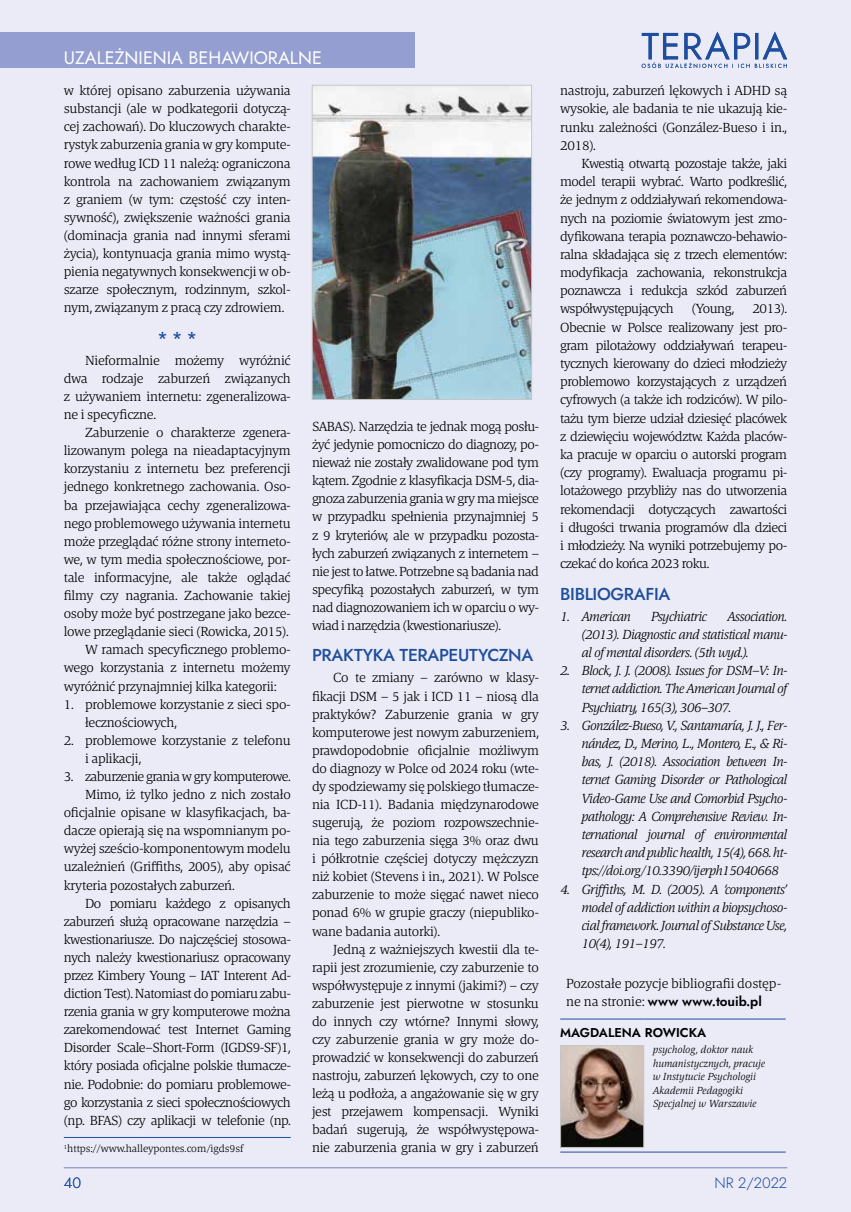
<style>
.page{position:relative;width:851px;height:1212px;background:#fff}
.page>*{position:absolute;margin:0;border:0;box-sizing:border-box;transform-origin:0 0}
.t1{font:18px "Jost";color:#fff}
.t2{font:500 17.25px "Jost";letter-spacing:-.02em;color:#1e4e9d}
.t3{font:15px "Jost";color:#1e4e9d}
.t4{font:300 13.5px/18.1px "Askan";letter-spacing:-.03em;color:#000;text-align:justify}
.t5{font:italic 300 13.5px/18.1px "Askan";letter-spacing:-.04em;color:#000;text-align:justify}
.t6{font:300 13.5px "Askan";letter-spacing:-.005em;color:#000}
.t7{font:600 13.5px "Jost";letter-spacing:-.005em;color:#000}
.t8{font:600 12.75px "Jost";color:#000}
.t9{font:italic 300 10.5px/13.5px "Askan";color:#000}
.t10{font:300 10.5px "Askan";color:#000}
.s1{font-family:"Askan";font-weight:300}
</style>
<div class="page">
<div style="left:0;top:0;width:850px;height:1212px;background:#eaebf7"></div>
<svg style="left:641px;top:32px;width:146px;height:36px"></svg>
<hr style="left:64px;top:1167px;width:723px;height:1px;background:#949ed0">
<div style="left:0;top:33px;width:415px;height:35px;background:#949ed0"></div>
<hr style="left:64px;top:1137px;width:227px;height:1px;background:#1e4e9d">
<hr style="left:560px;top:1019px;width:84px;height:1px;background:#1e4e9d">
<hr style="left:644px;top:1019px;width:141px;height:1px;background:#1e4e9d">
<hr style="left:560px;top:1152px;width:84px;height:1px;background:#1e4e9d">
<hr style="left:644px;top:1152px;width:141px;height:1px;background:#1e4e9d">
<img style="left:562px;top:1047px;width:80px;height:99px">
<div style="left:560px;top:1045px;width:84px;height:103px;border:1px solid #c6c6c6"></div>
<img style="left:314px;top:87px;width:215px;height:311px">
<div style="left:312px;top:85px;width:219px;height:315px;border:1px solid #c6c6c6"></div>
<h1 class="t1" style="left:64px;top:45px;width:259px">UZALEŻNIENIA BEHAWIORALNE</h1>
<p class="t4" style="left:64px;top:82px;width:228px">w której opisano zaburzenia używania substancji (ale w podkategorii dotyczą&shy;cej zachowań). Do kluczowych charakte&shy;rystyk zaburzenia grania w gry kompute&shy;rowe według ICD 11 należą: ograniczona kontrola na zachowaniem związanym z graniem (w tym: częstość czy inten&shy;sywność), zwiększenie ważności grania (dominacja grania nad innymi sferami życia), kontynuacja grania mimo wystą&shy;pienia negatywnych konsekwencji w ob&shy;szarze społecznym, rodzinnym, szkol&shy;nym, związanym z pracą czy zdrowiem.</p>
<p class="t2" style="left:157px;top:326px;width:41px">* * *</p>
<p class="t4" style="left:64px;top:351px;width:228px;text-indent:21px">Nieformalnie możemy wyróżnić dwa rodzaje zaburzeń związanych z używaniem internetu: zgeneralizowa&shy;ne i specyficzne.</p>
<p class="t4" style="left:85px;top:424px;width:207px">Zaburzenie o charakterze zgenera-</p>
<p class="t4" style="left:64px;top:442px;width:228px">lizowanym polega na nieadaptacyjnym</p>
<p class="t4" style="left:64px;top:460px;width:228px">korzystaniu z internetu bez preferencji</p>
<p class="t4" style="left:64px;top:478px;width:228px">jednego konkretnego zachowania. Oso-</p>
<p class="t4" style="left:64px;top:496px;width:228px">ba przejawiająca cechy zgeneralizowa-</p>
<p class="t4" style="left:64px;top:514px;width:228px">nego problemowego używania internetu</p>
<p class="t4" style="left:64px;top:532px;width:228px">może przeglądać różne strony interneto-</p>
<p class="t4" style="left:64px;top:550px;width:228px">we, w tym media społecznościowe, por-</p>
<p class="t4" style="left:64px;top:568px;width:228px">tale informacyjne, ale także oglądać</p>
<p class="t4" style="left:64px;top:586px;width:228px">filmy czy nagrania. Zachowanie takiej</p>
<p class="t4" style="left:64px;top:604px;width:228px">osoby może być postrzegane jako bezce-</p>
<p class="t4" style="left:64px;top:623px;width:226px">lowe przeglądanie sieci (Rowicka, 2015).</p>
<p class="t4" style="left:85px;top:641px;width:207px">W ramach specyficznego problemo-</p>
<p class="t4" style="left:64px;top:659px;width:228px">wego korzystania z internetu możemy</p>
<p class="t4" style="left:64px;top:677px;width:214px">wyróżnić przynajmniej kilka kategorii:</p>
<p class="t4" style="left:85px;top:695px;width:207px;text-indent:-21px">1. problemowe korzystanie z sieci spo&shy;łecznościowych,</p>
<p class="t4" style="left:85px;top:731px;width:207px;text-indent:-21px">2. problemowe korzystanie z telefonu i aplikacji,</p>
<p class="t4" style="left:64px;top:767px;width:228px">3. zaburzenie grania w gry komputerowe.</p>
<p class="t4" style="left:85px;top:785px;width:207px">Mimo, iż tylko jedno z nich zostało</p>
<p class="t4" style="left:64px;top:803px;width:228px">oficjalnie opisane w klasyfikacjach, ba-</p>
<p class="t4" style="left:64px;top:822px;width:228px">dacze opierają się na wspomnianym po-</p>
<p class="t4" style="left:64px;top:840px;width:228px">wyżej sześcio-komponentowym modelu</p>
<p class="t4" style="left:64px;top:858px;width:228px">uzależnień (Griffiths, 2005), aby opisać</p>
<p class="t4" style="left:64px;top:876px;width:172px">kryteria pozostałych zaburzeń.</p>
<p class="t4" style="left:85px;top:894px;width:207px">Do pomiaru każdego z opisanych</p>
<p class="t4" style="left:64px;top:912px;width:228px">zaburzeń służą opracowane narzędzia –</p>
<p class="t4" style="left:64px;top:930px;width:228px">kwestionariusze. Do najczęściej stosowa-</p>
<p class="t4" style="left:64px;top:948px;width:228px">nych należy kwestionariusz opracowany</p>
<p class="t4" style="left:64px;top:966px;width:228px">przez Kimbery Young – IAT Interent Ad-</p>
<p class="t4" style="left:64px;top:984px;width:228px">diction Test). Natomiast do pomiaru zabu-</p>
<p class="t4" style="left:64px;top:1002px;width:228px">rzenia grania w gry komputerowe można</p>
<p class="t4" style="left:64px;top:1021px;width:228px">zarekomendować test Internet Gaming</p>
<p class="t4" style="left:64px;top:1039px;width:228px">Disorder Scale–Short-Form (IGDS9-SF)1,</p>
<p class="t4" style="left:64px;top:1057px;width:228px">który posiada oficjalne polskie tłumacze-</p>
<p class="t4" style="left:64px;top:1075px;width:228px">nie. Podobnie: do pomiaru problemowe-</p>
<p class="t4" style="left:64px;top:1093px;width:228px">go korzystania z sieci społecznościowych</p>
<p class="t4" style="left:64px;top:1111px;width:228px">(np. BFAS) czy aplikacji w telefonie (np.</p>
<p class="t10" style="left:64px;top:1142px;width:181px"><sup>1</sup>https://www.halleypontes.com/igds9sf</p>
<p class="t4" style="left:312px;top:417px;width:228px">SABAS). Narzędzia te jednak mogą posłu&shy;żyć jedynie pomocniczo do diagnozy, po&shy;nieważ nie zostały zwalidowane pod tym kątem. Zgodnie z klasyfikacja DSM-5, dia&shy;gnoza zaburzenia grania w gry ma miejsce w przypadku spełnienia przynajmniej 5 z 9 kryteriów, ale w przypadku pozosta&shy;łych zaburzeń związanych z internetem – nie jest to łatwe. Potrzebne są badania nad specyfiką pozostałych zaburzeń, w tym nad diagnozowaniem ich w oparciu o wy&shy;wiad i narzędzia (kwestionariusze).</p>
<p class="t2" style="left:312px;top:643px;width:223px">PRAKTYKA TERAPEUTYCZNA</p>
<p class="t4" style="left:312px;top:669px;width:228px;text-indent:21px">Co te zmiany – zarówno w klasy&shy;fikacji DSM – 5 jak i ICD 11 – niosą dla praktyków? Zaburzenie grania w gry komputerowe jest nowym zaburzeniem, prawdopodobnie oficjalnie możliwym do diagnozy w Polce od 2024 roku (wte&shy;dy spodziewamy się polskiego tłumacze&shy;nia ICD-11). Badania międzynarodowe sugerują, że poziom rozpowszechnie&shy;nia tego zaburzenia sięga 3% oraz dwu i półkrotnie częściej dotyczy mężczyzn niż kobiet (Stevens i in., 2021). W Polsce zaburzenie to może sięgać nawet nieco ponad 6% w grupie graczy (niepubliko&shy;wane badania autorki).</p>
<p class="t4" style="left:312px;top:940px;width:228px;text-indent:21px">Jedną z ważniejszych kwestii dla te&shy;rapii jest zrozumienie, czy zaburzenie to współwystępuje z innymi (jakimi?) – czy zaburzenie jest pierwotne w stosunku do innych czy wtórne? Innymi słowy, czy zaburzenie grania w gry może do&shy;prowadzić w konsekwencji do zaburzeń nastroju, zaburzeń lękowych, czy to one leżą u podłoża, a angażowanie się w gry jest przejawem kompensacji. Wyniki badań sugerują, że współwystępowa&shy;nie zaburzenia grania w gry i zaburzeń</p>
<p class="t4" style="left:560px;top:82px;width:228px">nastroju, zaburzeń lękowych i ADHD są wysokie, ale badania te nie ukazują kie&shy;runku zależności (González-Bueso i in., 2018).</p>
<p class="t4" style="left:560px;top:154px;width:228px;text-indent:21px">Kwestią otwartą pozostaje także, jaki model terapii wybrać. Warto podkreślić, że jednym z oddziaływań rekomendowa&shy;nych na poziomie światowym jest zmo&shy;dyfikowana terapia poznawczo-behawio&shy;ralna składająca się z trzech elementów: modyfikacja zachowania, rekonstrukcja poznawcza i redukcja szkód zaburzeń współwystępujących</p>
<p class="t4" style="left:560px;top:300px;width:228px;text-indent:192px">2013).<br>Obecnie w Polsce realizowany jest pro&shy;gram pilotażowy oddziaływań terapeu&shy;tycznych kierowany do dzieci młodzieży problemowo korzystających z urządzeń cyfrowych (a także ich rodziców). W pilo&shy;tażu tym bierze udział dziesięć placówek z dziewięciu województw. Każda placów&shy;ka pracuje w oparciu o autorski program (czy programy). Ewaluacja programu pi&shy;lotażowego przybliży nas do utworzenia rekomendacji dotyczących zawartości i długości trwania programów dla dzieci i młodzieży. Na wyniki potrzebujemy po&shy;czekać do końca 2023 roku.</p>
<p class="t2" style="left:560px;top:582px;width:112px">BIBLIOGRAFIA</p>
<p class="t5" style="left:560px;top:607px;width:72px">1. American</p>
<p class="t5" style="left:650px;top:607px;width:58px">Psychiatric</p>
<p class="t4" style="left:691px;top:300px;width:44px">(Young,</p>
<p class="t5" style="left:581px;top:607px;width:207px;text-indent:146px">Association. (2013). Diagnostic and statistical manu&shy;al of mental disorders. (5th wyd.).</p>
<p class="t5" style="left:581px;top:662px;width:207px;text-indent:-21px">2. Block, J. J. (2008). Issues for DSM–V: In&shy;ternet addiction. The American Journal of Psychiatry, 165(3), 306–307.</p>
<p class="t5" style="left:581px;top:716px;width:207px;text-indent:-21px">3. González-Bueso, V., Santamaría, J. J., Fer&shy;nández, D., Merino, L., Montero, E., &amp; Ri&shy;bas, J. (2018). Association between In&shy;ternet Gaming Disorder or Pathological Video-Game Use and Comorbid Psycho&shy;pathology: A Comprehensive Review. In&shy;ternational journal of environmental research and public health,15(4), 668. ht&shy;tps://doi.org/10.3390/ijerph15040668</p>
<p class="t5" style="left:581px;top:880px;width:207px;text-indent:-21px">4. Griffiths, M. D. (2005). A ‘components’ model of addiction within a biopsychoso&shy;cial framework. Journal of Substance Use, 10(4), 191–197.</p>
<p class="t6" style="left:566px;top:976px;width:216px">Pozostałe pozycje bibliografii dostęp-</p>
<p class="t7" style="left:566px;top:992px;width:197px"><span class="s1">ne na stronie:</span> www www.touib.pl</p>
<p class="t8" style="left:560px;top:1024px;width:147px">MAGDALENA ROWICKA</p>
<p class="t9" style="left:652px;top:1043px;width:114px">psycholog, doktor nauk humanistycznych, pracuje w Instytucie Psychologii<br>Akademii Pedagogiki<br>Specjalnej w Warszawie</p>
<p class="t3" style="left:64px;top:1172px;width:19px">40</p>
<p class="t3" style="left:714px;top:1172px;width:74px">NR 2/2022</p>
</div>
